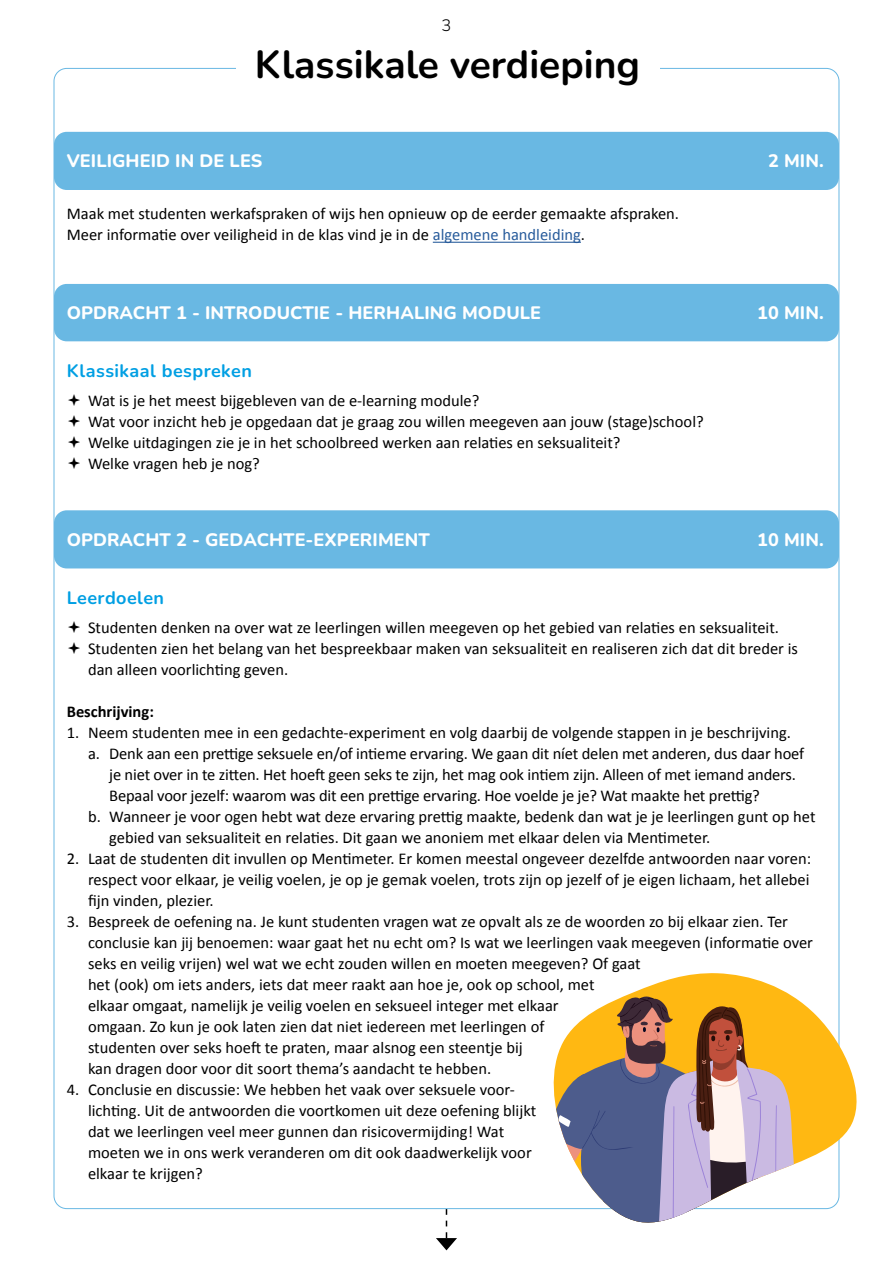
<style>
.page{position:relative;width:893px;height:1263px;background:#fff}
.page>*{position:absolute;margin:0;border:0;box-sizing:border-box;transform-origin:0 0}
.t1{font:700 39px "Nunito";color:#000}
.t2{font:800 18px "Nunito";letter-spacing:.005em;color:#fff}
.t3{font:700 18px "Nunito";letter-spacing:.025em;color:#009fe3}
.t4{font:16.5px/21px "Calibri";color:#000}
.t5{font:700 16.5px "Calibri";color:#000}
.t6{font:300 16.5px "Nunito";color:#000}
.s1{color:#275b9b}
</style>
<div class="page">
<svg style="left:436px;top:1209px;width:21px;height:41px"></svg>
<div style="left:54px;top:132px;width:785px;height:58px;background:#69b8e3;border-radius:13px"></div>
<div style="left:54px;top:510px;width:785px;height:58px;background:#69b8e3;border-radius:13px"></div>
<hr style="left:433px;top:242px;width:148px;height:1px;background:#275b9b">
<div style="left:54px;top:284px;width:785px;height:57px;background:#69b8e3;border-radius:13px"></div>
<svg style="left:629px;top:972px;width:228px;height:238px"></svg>
<svg style="left:549px;top:994px;width:250px;height:229px"></svg>
<p class="t6" style="left:442px;top:14px;width:11px">3</p>
<h1 class="t1" style="left:255px;top:37px;width:387px">Klassikale verdieping</h1>
<p class="t2" style="left:67px;top:148px;width:197px">VEILIGHEID IN DE LES</p>
<p class="t2" style="left:768px;top:148px;width:57px">2 MIN.</p>
<p class="t4" style="left:67px;top:203px;width:614px">Maak met studenten werkafspraken of wijs hen opnieuw op de eerder gemaakte afspraken.<br>Meer informatie over veiligheid in de klas vind je in de <span class="s1">algemene handleiding</span>.</p>
<p class="t2" style="left:67px;top:300px;width:476px">OPDRACHT 1 - INTRODUCTIE - HERHALING MODULE</p>
<p class="t2" style="left:757px;top:300px;width:68px">10 MIN.</p>
<p class="t3" style="left:67px;top:358px;width:187px">Klassikaal bespreken</p>
<p class="t4" style="left:88px;top:390px;width:617px">Wat is je het meest bijgebleven van de e-learning module?<br>Wat voor inzicht heb je opgedaan dat je graag zou willen meegeven aan jouw (stage)school?<br>Welke uitdagingen zie je in het schoolbreed werken aan relaties en seksualiteit?<br>Welke vragen heb je nog?</p>
<p class="t2" style="left:67px;top:528px;width:365px">OPDRACHT 2 - GEDACHTE-EXPERIMENT</p>
<p class="t2" style="left:757px;top:528px;width:68px">10 MIN.</p>
<p class="t3" style="left:67px;top:585px;width:99px">Leerdoelen</p>
<p class="t4" style="left:88px;top:617px;width:711px">Studenten denken na over wat ze leerlingen willen meegeven op het gebied van relaties en seksualiteit.<br>Studenten zien het belang van het bespreekbaar maken van seksualiteit en realiseren zich dat dit breder is dan alleen voorlichting geven.</p>
<p class="t5" style="left:67px;top:701px;width:89px">Beschrijving:</p>
<p class="t4" style="left:67px;top:722px;width:726px">1. Neem studenten mee in een gedachte-experiment en volg daarbij de volgende stappen in je beschrijving.</p>
<p class="t4" style="left:88px;top:743px;width:718px">a. Denk aan een prettige seksuele en/of intieme ervaring. We gaan dit níet delen met anderen, dus daar hoef</p>
<p class="t4" style="left:109px;top:764px;width:688px">je niet over in te zitten. Het hoeft geen seks te zijn, het mag ook intiem zijn. Alleen of met iemand anders.</p>
<p class="t4" style="left:109px;top:785px;width:652px">Bepaal voor jezelf: waarom was dit een prettige ervaring. Hoe voelde je je? Wat maakte het prettig?</p>
<p class="t4" style="left:88px;top:806px;width:729px">b. Wanneer je voor ogen hebt wat deze ervaring prettig maakte, bedenk dan wat je je leerlingen gunt op het</p>
<p class="t4" style="left:109px;top:827px;width:602px">gebied van seksualiteit en relaties. Dit gaan we anoniem met elkaar delen via Mentimeter.</p>
<p class="t4" style="left:88px;top:848px;width:725px;text-align:justify;text-indent:-21px">2. Laat de studenten dit invullen op Mentimeter. Er komen meestal ongeveer dezelfde antwoorden naar voren: respect voor elkaar, je veilig voelen, je op je gemak voelen, trots zijn op jezelf of je eigen lichaam, het allebei fijn vinden, plezier.</p>
<p class="t4" style="left:88px;top:911px;width:726px;text-indent:-21px">3. Bespreek de oefening na. Je kunt studenten vragen wat ze opvalt als ze de woorden zo bij elkaar zien. Ter conclusie kan jij benoemen: waar gaat het nu echt om? Is wat we leerlingen vaak meegeven (informatie over seks en veilig vrijen) wel wat we echt zouden willen en moeten meegeven? Of gaat<br>het (ook) om iets anders, iets dat meer raakt aan hoe je, ook op school, met<br>elkaar omgaat, namelijk je veilig voelen en seksueel integer met elkaar<br>omgaan. Zo kun je ook laten zien dat niet iedereen met leerlingen of<br>studenten over seks hoeft te praten, maar alsnog een steentje bij<br>kan dragen door voor dit soort thema’s aandacht te hebben.</p>
<p class="t4" style="left:88px;top:1079px;width:450px;text-indent:-21px">4. Conclusie en discussie: We hebben het vaak over seksuele voor&shy;lichting. Uit de antwoorden die voortkomen uit deze oefening blijkt dat we leerlingen veel meer gunnen dan risicovermijding! Wat moeten we in ons werk veranderen om dit ook daadwerkelijk voor elkaar te krijgen?</p>
</div>
